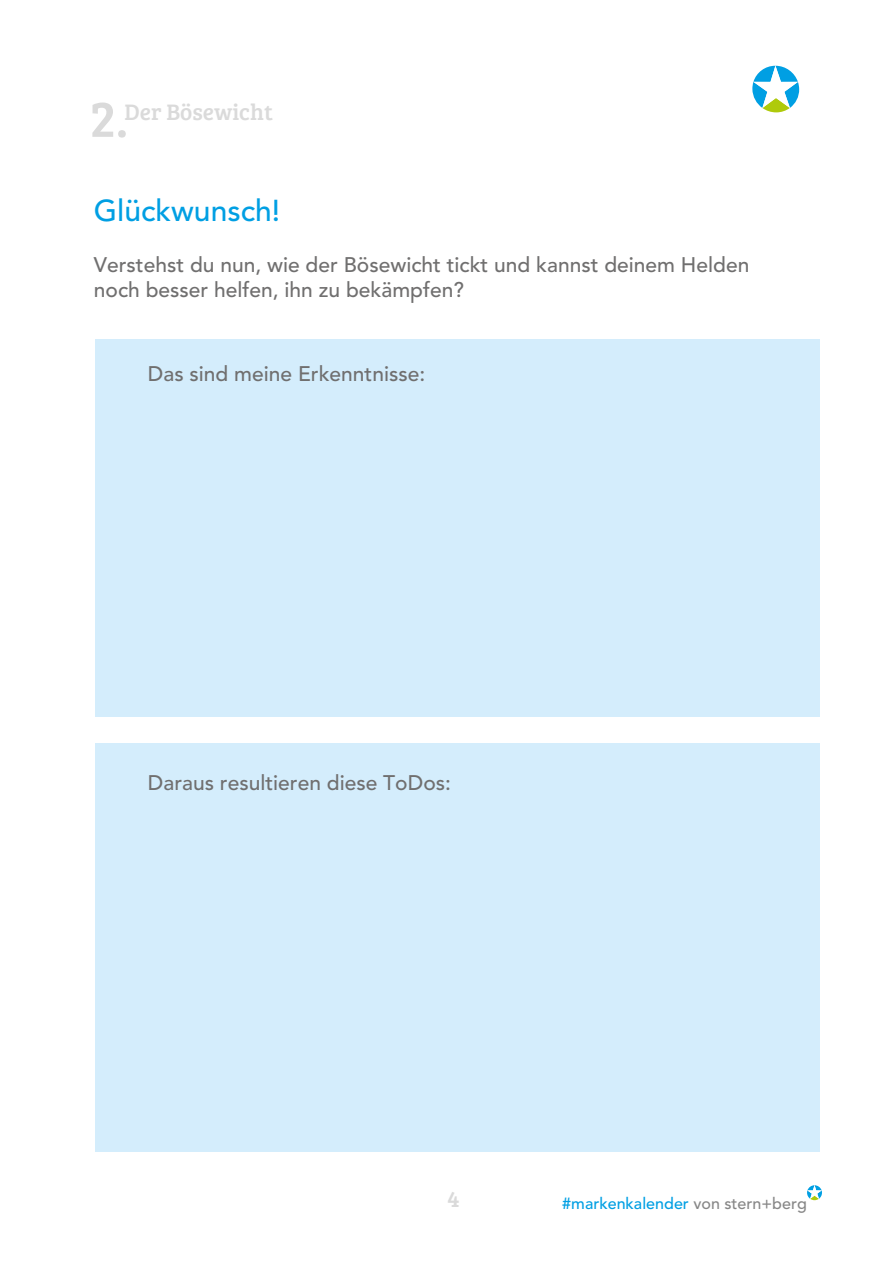
<style>
.page{position:relative;width:893px;height:1263px;background:#fff}
.page>*{position:absolute;margin:0;border:0;box-sizing:border-box;transform-origin:0 0}
.t1{font:52.2px "Bree Serif";color:#dadada}
.t2{font:500 30px "Avenir";color:#009fe3}
.t3{font:23.1px "Bree Serif";color:#dadada}
.t4{font:500 21px/25.2px "Avenir";color:#706f6f}
.t5{font:500 16.05px "Avenir";color:#009fe3}
.s1{color:#878787}
</style>
<div class="page">
<div style="left:95px;top:339px;width:724px;height:378px;background:#d4edfc"></div>
<div style="left:95px;top:743px;width:724px;height:409px;background:#d4edfc"></div>
<svg style="left:807px;top:1185px;width:15px;height:15px"></svg>
<svg style="left:752px;top:66px;width:47px;height:46px"></svg>
<h1 class="t1" style="left:89px;top:81px;width:40px">2.</h1>
<p class="t3" style="left:124px;top:95px;width:150px">Der Bösewicht</p>
<h2 class="t2" style="left:94px;top:194px;width:188px">Glückwunsch!</h2>
<p class="t4" style="left:94px;top:253px;width:657px">Verstehst du nun, wie der Bösewicht tickt und kannst deinem Helden noch besser helfen, ihn zu bekämpfen?</p>
<p class="t4" style="left:148px;top:361px;width:279px">Das sind meine Erkenntnisse:</p>
<p class="t4" style="left:148px;top:771px;width:305px">Daraus resultieren diese ToDos:</p>
<p class="t3" style="left:447px;top:1182px;width:14px">4</p>
<p class="t5" style="left:562px;top:1194px;width:246px">#markenkalender <span class="s1">von stern+berg</span></p>
</div>
